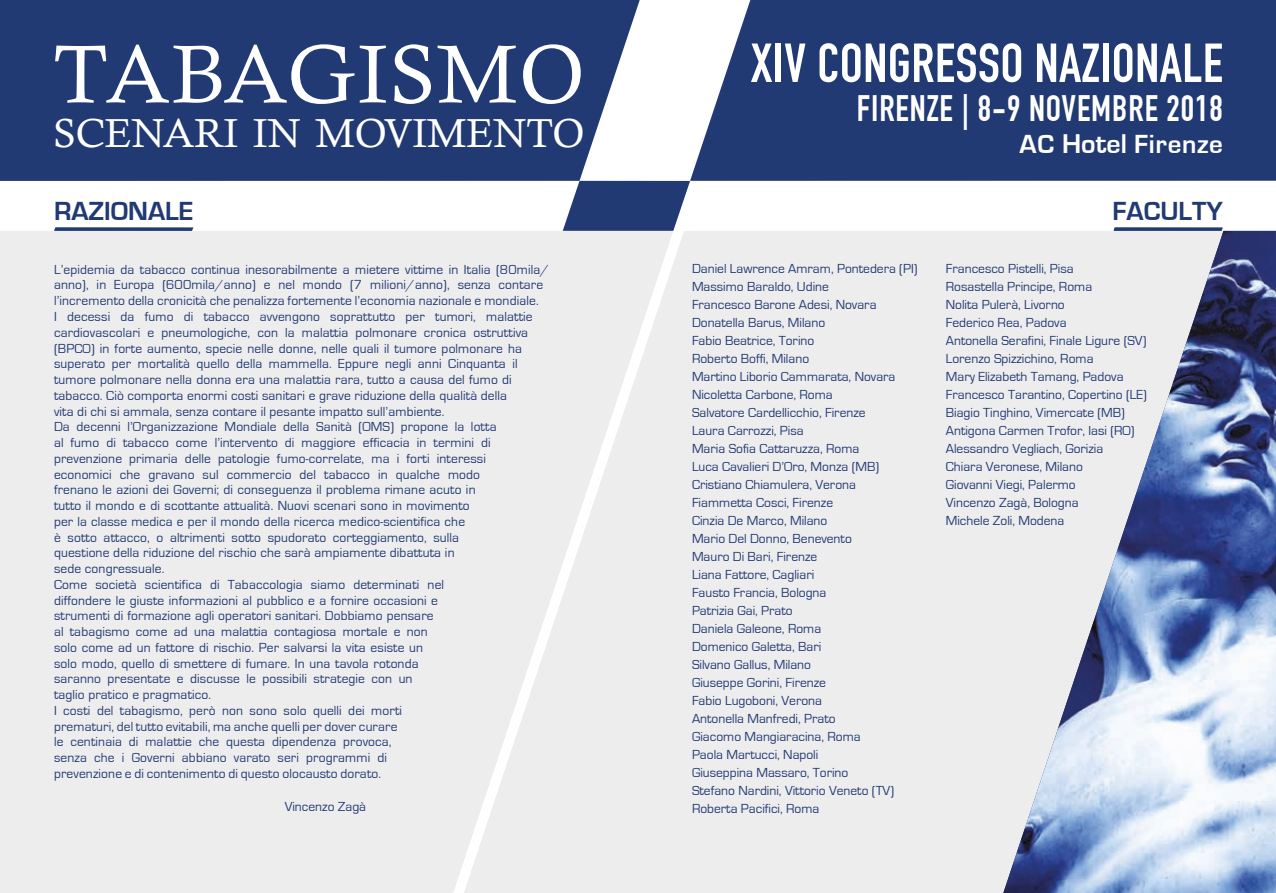
<style>
.page{position:relative;width:1276px;height:893px;background:#fff}
.page>*{position:absolute;margin:0;border:0;box-sizing:border-box;transform-origin:0 0}
.t1{font:82.5px "Calisto";letter-spacing:.025em;color:#fff}
.t2{font:700 54px "DIN Condensed";letter-spacing:.01em;color:#fff}
.t3{font:40.5px "Calisto";color:#fff}
.t4{font:700 36px "DIN Condensed";letter-spacing:.025em;color:#fff}
.t5{font:700 27px "Eurostile";color:#213a74}
.t6{font:700 27px "Eurostile";letter-spacing:.025em;color:#fff}
.t7{font:13.5px/18px "Eurostile";letter-spacing:.01em;color:#213a74}
.s1{font-size:28.05px}
</style>
<div class="page">
<svg style="left:0;top:0;width:1276px;height:181px;background:#354c81"></svg>
<svg style="left:563px;top:181px;width:127px;height:50px;background:#3e5486"></svg>
<div style="left:0;top:231px;width:1003px;height:662px;background:#ededed"></div>
<svg style="left:857px;top:94px;width:14px;height:29px"></svg>
<div style="left:872px;top:95px;width:5px;height:27px;border:2px solid #213a74"></div>
<div style="left:879px;top:94px;width:75px;height:29px;background:#213a74"></div>
<div style="left:963px;top:93px;width:4px;height:38px;border:2px solid #213a74"></div>
<svg style="left:977px;top:93px;width:15px;height:30px"></svg>
<div style="left:993px;top:109px;width:12px;height:5px;border:2px solid #213a74"></div>
<div style="left:1006px;top:93px;width:217px;height:62px;background:#213a74"></div>
<img style="left:1003px;top:231px;width:273px;height:662px">
<svg style="left:54px;top:227px;width:139px;height:4px"></svg>
<svg style="left:1113px;top:227px;width:109px;height:4px"></svg>
<h1 class="t1" style="left:53px;top:26px;width:532px">TABAGISMO</h1>
<h3 class="t3" style="left:53px;top:110px;width:532px">SCENARI IN MOVIMENTO</h3>
<h2 class="t2" style="left:751px;top:31px;width:473px">XIV CONGRESSO NAZIONALE</h2>
<h3 class="t4" style="left:857px;top:88px;width:367px">FIRENZE | 8-9 NOVEMBRE 2018</h3>
<h3 class="t6" style="left:1019px;top:129px;width:205px">AC <span class="s1">Hotel</span> Firenze</h3>
<h3 class="t5" style="left:54px;top:197px;width:141px">RAZIONALE</h3>
<h3 class="t5" style="left:1112px;top:197px;width:112px">FACULTY</h3>
<p class="t7" style="left:54px;top:262px;width:497px;line-height:15.8px">L’epidemia da tabacco continua inesorabilmente a mietere vittime in Italia (80mila/ anno), in Europa (600mila/anno) e nel mondo (7 milioni/anno), senza contare l’incremento della cronicità che penalizza fortemente l’economia nazionale e mondiale.<br>I decessi da fumo di tabacco avvengono soprattutto per tumori, malattie cardiovascolari e pneumologiche, con la malattia polmonare cronica ostruttiva (BPCO) in forte aumento, specie nelle donne, nelle quali il tumore polmonare ha superato per mortalità quello della mammella. Eppure negli anni Cinquanta il tumore polmonare nella donna era una malattia rara, tutto a causa del fumo di tabacco. Ciò comporta enormi costi sanitari e grave riduzione della qualità della<br>vita di chi si ammala, senza contare il pesante impatto sull’ambiente.<br>Da decenni l’Organizzazione Mondiale della Sanità (OMS) propone la lotta<br>al fumo di tabacco come l’intervento di maggiore efficacia in termini di prevenzione primaria delle patologie fumo-correlate, ma i forti interessi<br>economici che gravano sul commercio del tabacco in qualche modo<br>frenano le azioni dei Governi; di conseguenza il problema rimane acuto in<br>tutto il mondo e di scottante attualità. Nuovi scenari sono in movimento<br>per la classe medica e per il mondo della ricerca medico-scientifica che<br>è sotto attacco, o altrimenti sotto spudorato corteggiamento, sulla<br>questione della riduzione del rischio che sarà ampiamente dibattuta in<br>sede congressuale.<br>Come società scientifica di Tabaccologia siamo determinati nel<br>diffondere le giuste informazioni al pubblico e a fornire occasioni e<br>strumenti di formazione agli operatori sanitari. Dobbiamo pensare<br>al tabagismo come ad una malattia contagiosa mortale e non<br>solo come ad un fattore di rischio. Per salvarsi la vita esiste un<br>solo modo, quello di smettere di fumare. In una tavola rotonda<br>saranno presentate e discusse le possibili strategie con un<br>taglio pratico e pragmatico.<br>I costi del tabagismo, però non sono solo quelli dei morti<br>prematuri, del tutto evitabili, ma anche quelli per dover curare<br>le centinaia di malattie che questa dipendenza provoca,<br>senza che i Governi abbiano varato seri programmi di<br>prevenzione e di contenimento di questo olocausto dorato.</p>
<p class="t7" style="left:285px;top:797px;width:83px">Vincenzo Zagà</p>
<p class="t7" style="left:692px;top:260px;width:227px">Daniel Lawrence Amram, Pontedera (PI)<br>Massimo Baraldo, Udine<br>Francesco Barone Adesi, Novara<br>Donatella Barus, Milano<br>Fabio Beatrice, Torino<br>Roberto Boffi, Milano<br>Martino Liborio Cammarata, Novara<br>Nicoletta Carbone, Roma<br>Salvatore Cardellicchio, Firenze<br>Laura Carrozzi, Pisa<br>Maria Sofia Cattaruzza, Roma<br>Luca Cavalieri D’Oro, Monza (MB)<br>Cristiano Chiamulera, Verona<br>Fiammetta Cosci, Firenze<br>Cinzia De Marco, Milano<br>Mario Del Donno, Benevento<br>Mauro Di Bari, Firenze<br>Liana Fattore, Cagliari<br>Fausto Francia, Bologna<br>Patrizia Gai, Prato<br>Daniela Galeone, Roma<br>Domenico Galetta, Bari<br>Silvano Gallus, Milano<br>Giuseppe Gorini, Firenze<br>Fabio Lugoboni, Verona<br>Antonella Manfredi, Prato<br>Giacomo Mangiaracina, Roma<br>Paola Martucci, Napoli<br>Giuseppina Massaro, Torino<br>Stefano Nardini, Vittorio Veneto (TV)<br>Roberta Pacifici, Roma</p>
<p class="t7" style="left:946px;top:260px;width:202px">Francesco Pistelli, Pisa<br>Rosastella Principe, Roma<br>Nolita Pulerà, Livorno<br>Federico Rea, Padova<br>Antonella Serafini, Finale Ligure (SV)<br>Lorenzo Spizzichino, Roma<br>Mary Elizabeth Tamang, Padova<br>Francesco Tarantino, Copertino (LE)<br>Biagio Tinghino, Vimercate (MB)<br>Antigona Carmen Trofor, Iasi (RO)<br>Alessandro Vegliach, Gorizia<br>Chiara Veronese, Milano<br>Giovanni Viegi, Palermo<br>Vincenzo Zagà, Bologna<br>Michele Zoli, Modena</p>
</div>
